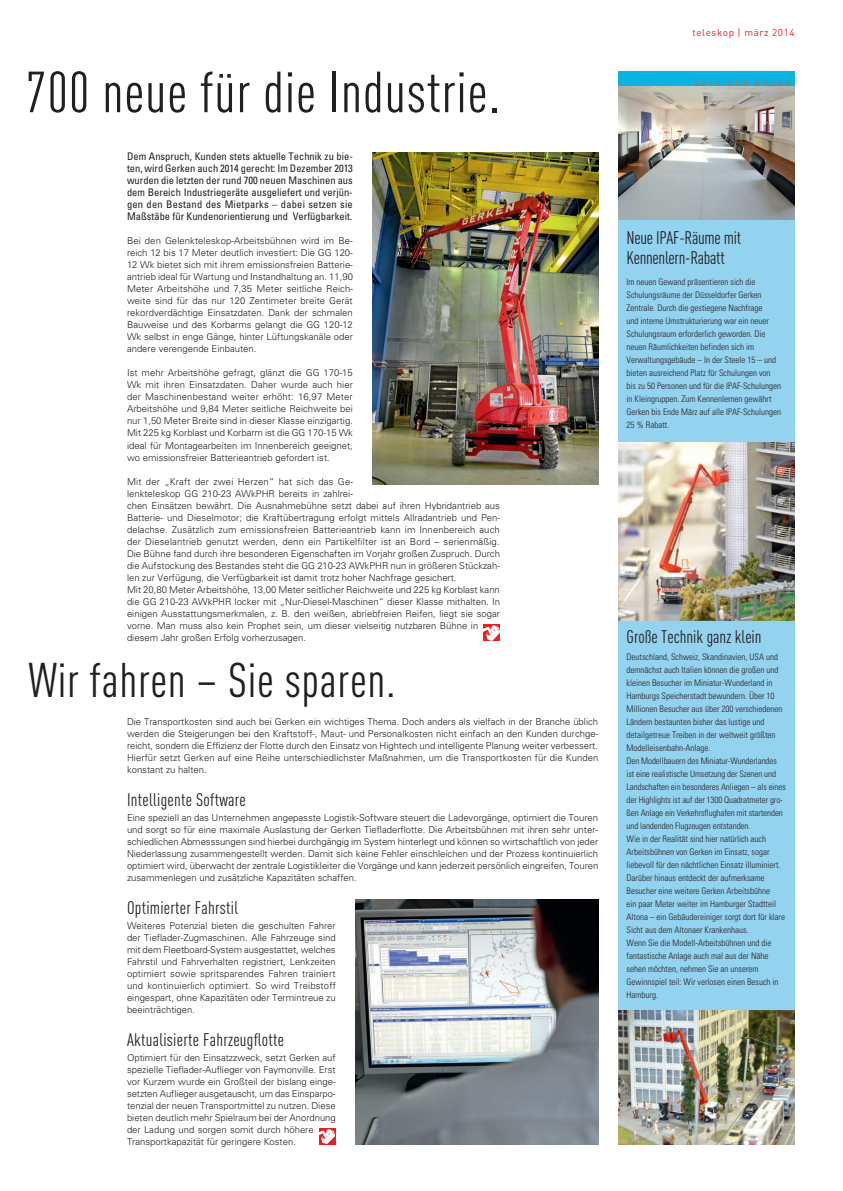
<style>
.page{position:relative;width:843px;height:1191px;background:#fff}
.page>*{position:absolute;margin:0;border:0;box-sizing:border-box;transform-origin:0 0}
.t1{font:57px "DIN Cond";letter-spacing:.015em;color:#231f20}
.t2{font:48px "DIN Cond";letter-spacing:.015em;color:#231f20}
.t3{font:18px "DIN Cond";letter-spacing:.015em;color:#231f20}
.t4{font:18px/20px "DIN Cond";letter-spacing:-.015em;color:#231f20}
.t5{font:condensed 10.5px/12px "Univers";color:#231f20;text-align:justify}
.t6{font:10px "DIN";letter-spacing:.05em;color:#ee1d23}
.t7{font:700 10px "DIN";letter-spacing:.2em;color:#808285}
.t8{font:300 9.5px/12px "Univers";color:#231f20;text-align:justify}
.t9{font:300 condensed 9px/13px "Univers";color:#231f20}
</style>
<div class="page">
<div style="left:618px;top:71px;width:176px;height:1073px;background:#94d3f0"></div>
<div style="left:618px;top:71px;width:176px;height:15px;background:#0cb2e2"></div>
<img style="left:483px;top:624px;width:17px;height:17px">
<img style="left:319px;top:1128px;width:16px;height:16px">
<img style="left:618px;top:86px;width:176px;height:134px">
<img style="left:618px;top:442px;width:176px;height:178px">
<img style="left:618px;top:1010px;width:176px;height:134px">
<img style="left:373px;top:152px;width:225px;height:332px">
<img style="left:355px;top:899px;width:243px;height:245px">
<h1 class="t1" style="left:26px;top:59px;width:475px">700 neue für die Industrie.</h1>
<p class="t5" style="left:127px;top:150px;width:227px">Dem Anspruch, Kunden stets aktuelle Technik zu bie&shy;ten, wird Gerken auch 2014 gerecht: Im Dezember 2013 wurden die letzten der rund 700 neuen Maschinen aus dem Bereich Industriegeräte ausgeliefert und verjün&shy;gen den Bestand des Mietparks – dabei setzen sie Maßstäbe für Kundenorientierung und Verfügbarkeit.</p>
<p class="t8" style="left:127px;top:235px;width:227px">Bei den Gelenkteleskop-Arbeitsbühnen wird im Be&shy;reich 12 bis 17 Meter deutlich investiert: Die GG 120- 12 Wk bietet sich mit ihrem emissionsfreien Batterie&shy;antrieb ideal für Wartung und Instandhaltung an. 11,90<br>Meter Arbeitshöhe und 7,35 Meter seitliche Reich&shy;weite sind für das nur 120 Zentimeter breite Gerät rekordverdächtige Einsatzdaten. Dank der schmalen Bauweise und des Korbarms gelangt die GG 120-12<br>Wk selbst in enge Gänge, hinter Lüftungskanäle oder andere verengende Einbauten.</p>
<p class="t8" style="left:127px;top:367px;width:227px">Ist mehr Arbeitshöhe gefragt, glänzt die GG 170-15<br>Wk mit ihren Einsatzdaten. Daher wurde auch hier der Maschinenbestand weiter erhöht: 16,97 Meter Arbeitshöhe und 9,84 Meter seitliche Reichweite bei nur 1,50 Meter Breite sind in dieser Klasse einzigartig.<br>Mit 225 kg Korblast und Korbarm ist die GG 170-15 Wk ideal für Montagearbeiten im Innenbereich geeignet, wo emissionsfreier Batterieantrieb gefordert ist.</p>
<p class="t8" style="left:127px;top:475px;width:375px;text-align:left">Mit der „Kraft der zwei Herzen“ hat sich das Ge-<br>lenkteleskop GG 210-23 AWkPHR bereits in zahlrei-<br>chen Einsätzen bewährt. Die Ausnahmebühne setzt dabei auf ihren Hybridantrieb aus Batterie- und Dieselmotor; die Kraftübertragung erfolgt mittels Allradantrieb und Pen&shy;delachse. Zusätzlich zum emissionsfreien Batterieantrieb kann im Innenbereich auch der Dieselantrieb genutzt werden, denn ein Partikelfilter ist an Bord – serienmäßig.<br>Die Bühne fand durch ihre besonderen Eigenschaften im Vorjahr großen Zuspruch. Durch die Aufstockung des Bestandes steht die GG 210-23 AWkPHR nun in größeren Stückzah&shy;len zur Verfügung, die Verfügbarkeit ist damit trotz hoher Nachfrage gesichert.<br>Mit 20,80 Meter Arbeitshöhe, 13,00 Meter seitlicher Reichweite und 225 kg Korblast kann die GG 210-23 AWkPHR locker mit „Nur-Diesel-Maschinen“ dieser Klasse mithalten. In einigen Ausstattungsmerkmalen, z. B. den weißen, abriebfreien Reifen, liegt sie sogar vorne. Man muss also kein Prophet sein, um dieser vielseitig nutzbaren Bühne in diesem Jahr großen Erfolg vorherzusagen.</p>
<h2 class="t2" style="left:29px;top:652px;width:368px">Wir fahren – Sie sparen.</h2>
<p class="t8" style="left:127px;top:715px;width:473px">Die Transportkosten sind auch bei Gerken ein wichtiges Thema. Doch anders als vielfach in der Branche üblich werden die Steigerungen bei den Kraftstoff-, Maut- und Personalkosten nicht einfach an den Kunden durchge&shy;reicht, sondern die Effizienz der Flotte durch den Einsatz von Hightech und intelligente Planung weiter verbessert.<br>Hierfür setzt Gerken auf eine Reihe unterschiedlichster Maßnahmen, um die Transportkosten für die Kunden konstant zu halten.</p>
<h3 class="t3" style="left:127px;top:788px;width:120px">Intelligente Software</h3>
<p class="t8" style="left:127px;top:811px;width:473px">Eine speziell an das Unternehmen angepasste Logistik-Software steuert die Ladevorgänge, optimiert die Touren und sorgt so für eine maximale Auslastung der Gerken Tiefladerflotte. Die Arbeitsbühnen mit ihren sehr unter&shy;schiedlichen Abmesssungen sind hierbei durchgängig im System hinterlegt und können so wirtschaftlich von jeder Niederlassung zusammengestellt werden. Damit sich keine Fehler einschleichen und der Prozess kontinuierlich optimiert wird, überwacht der zentrale Logistikleiter die Vorgänge und kann jederzeit persönlich eingreifen, Touren zusammenlegen und zusätzliche Kapazitäten schaffen.</p>
<h3 class="t3" style="left:127px;top:896px;width:113px">Optimierter Fahrstil</h3>
<p class="t8" style="left:127px;top:919px;width:210px">Weiteres Potenzial bieten die geschulten Fahrer der Tieflader-Zugmaschinen. Alle Fahrzeuge sind mit dem Fleetboard-System ausgestattet, welches Fahrstil und Fahrverhalten registriert, Lenkzeiten optimiert sowie spritsparendes Fahren trainiert und kontinuierlich optimiert. So wird Treibstoff eingespart, ohne Kapazitäten oder Termintreue zu beeinträchtigen.</p>
<h3 class="t3" style="left:127px;top:1028px;width:159px">Aktualisierte Fahrzeugflotte</h3>
<p class="t8" style="left:127px;top:1051px;width:210px;text-align:left">Optimiert für den Einsatzzweck, setzt Gerken auf spezielle Tieflader-Auflieger von Faymonville. Erst vor Kurzem wurde ein Großteil der bislang einge&shy;setzten Auflieger ausgetauscht, um das Einsparpo&shy;tenzial der neuen Transportmittel zu nutzen. Diese bieten deutlich mehr Spielraum bei der Anordnung der Ladung und sorgen somit durch höhere Transportkapazität für geringere Kosten.</p>
<p class="t6" style="left:692px;top:26px;width:103px">teleskop | märz 2014</p>
<p class="t7" style="left:694px;top:76px;width:98px">kurz und knapp</p>
<h3 class="t4" style="left:626px;top:228px;width:116px">Neue IPAF-Räume mit<br>Kennenlern-Rabatt</h3>
<p class="t9" style="left:626px;top:275px;width:156px">Im neuen Gewand präsentieren sich die Schulungsräume der Düsseldorfer Gerken Zentrale. Durch die gestiegene Nachfrage<br>und interne Umstrukturierung war ein neuer Schulungsraum erforderlich geworden. Die neuen Räumlichkeiten befinden sich im Verwaltungsgebäude – In der Steele 15 – und bieten ausreichend Platz für Schulungen von bis zu 50 Personen und für die IPAF-Schulungen in Kleingruppen. Zum Kennenlernen gewährt Gerken bis Ende März auf alle IPAF-Schulungen 25 % Rabatt.</p>
<h3 class="t3" style="left:626px;top:626px;width:136px">Große Technik ganz klein</h3>
<p class="t9" style="left:626px;top:650px;width:161px">Deutschland, Schweiz, Skandinavien, USA und demnächst auch Italien können die großen und kleinen Besucher im Miniatur-Wunderland in Hamburgs Speicherstadt bewundern. Über 10<br>Millionen Besucher aus über 200 verschiedenen Ländern bestaunten bisher das lustige und detailgetreue Treiben in der weltweit größten Modelleisenbahn-Anlage.<br>Den Modellbauern des Miniatur-Wunderlandes ist eine realistische Umsetzung der Szenen und Landschaften ein besonderes Anliegen – als eines der Highlights ist auf der 1300 Quadratmeter gro&shy;ßen Anlage ein Verkehrsflughafen mit startenden und landenden Flugzeugen entstanden.<br>Wie in der Realität sind hier natürlich auch Arbeitsbühnen von Gerken im Einsatz, sogar liebevoll für den nächtlichen Einsatz illuminiert.<br>Darüber hinaus entdeckt der aufmerksame Besucher eine weitere Gerken Arbeitsbühne<br>ein paar Meter weiter im Hamburger Stadtteil Altona – ein Gebäudereiniger sorgt dort für klare Sicht aus dem Altonaer Krankenhaus.<br>Wenn Sie die Modell-Arbeitsbühnen und die fantastische Anlage auch mal aus der Nähe sehen möchten, nehmen Sie an unserem Gewinnspiel teil: Wir verlosen einen Besuch in Hamburg.</p>
</div>
